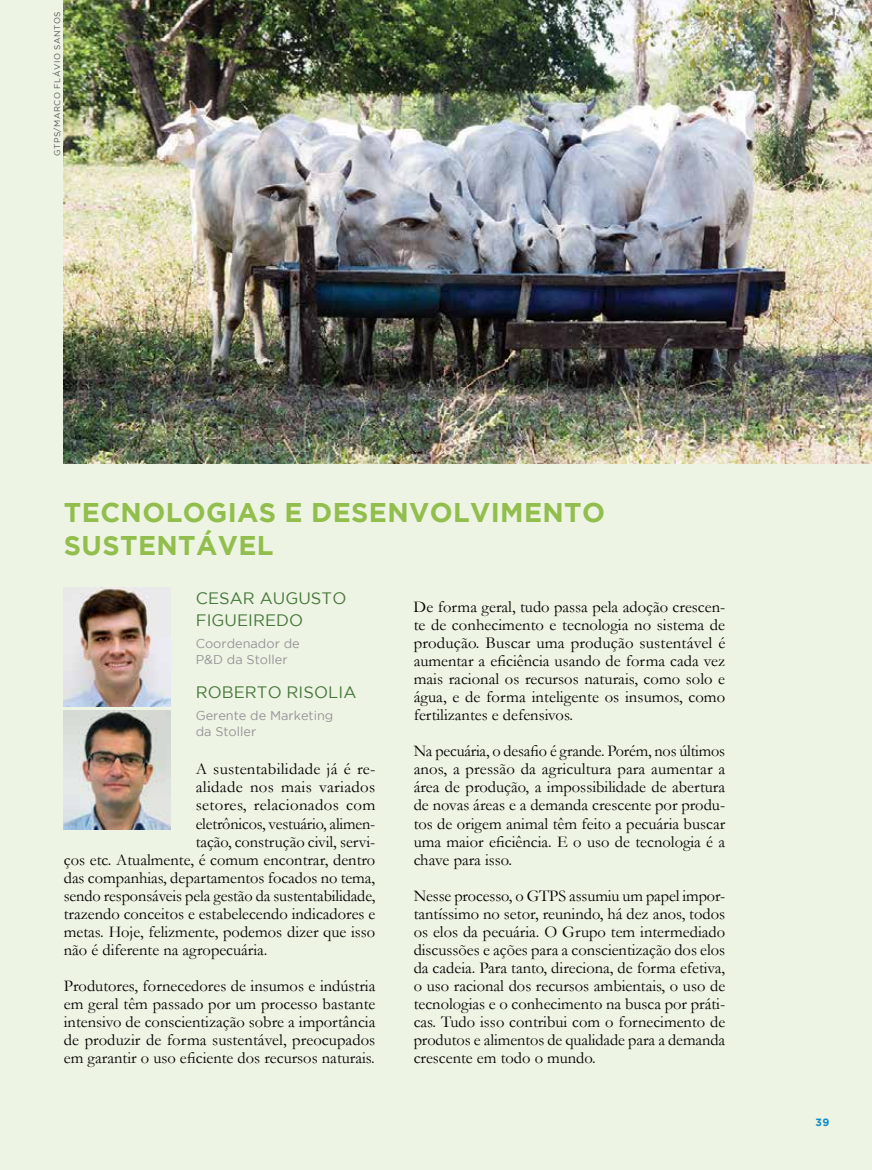
<style>
.page{position:relative;width:872px;height:1170px;background:#fff}
.page>*{position:absolute;margin:0;border:0;box-sizing:border-box;transform-origin:0 0}
.t1{font:700 27px/32.4px "Gotham";letter-spacing:.015em;color:#91be4c}
.t2{font:16.5px/18px "Garamond";color:#000;text-align:justify}
.t3{font:16.5px "Garamond";letter-spacing:.02em;color:#000}
.t4{font:16.5px/21.6px "Gotham";letter-spacing:.005em;color:#457739}
.t5{font:12.75px/15.3px "Gotham";color:#939598}
.t6{font:700 10.5px "Gotham";color:#0e8ece}
.t7{font:8.25px "Gotham";letter-spacing:.065em;color:#515254}
</style>
<div class="page">
<div style="left:0;top:0;width:872px;height:1169px;background:#eef4e4"></div>
<img style="left:64px;top:587px;width:106px;height:119px">
<img style="left:64px;top:710px;width:106px;height:119px">
<img style="left:64px;top:0;width:808px;height:464px">
<p class="t7" style="left:53px;top:156px;width:146px;rotate:-90deg">GTPS/MARCO FLÁVIO SANTOS</p>
<h1 class="t1" style="left:64px;top:496px;width:542px">TECNOLOGIAS E DESENVOLVIMENTO<br>SUSTENTÁVEL</h1>
<p class="t4" style="left:196px;top:587px;width:152px">CESAR AUGUSTO<br>FIGUEIREDO</p>
<p class="t5" style="left:196px;top:636px;width:106px">Coordenador de<br>P&amp;D da Stoller</p>
<p class="t4" style="left:196px;top:681px;width:162px">ROBERTO RISOLIA</p>
<p class="t5" style="left:196px;top:708px;width:139px">Gerente de Marketing da Stoller</p>
<p class="t2" style="left:196px;top:760px;width:181px">A sustentabilidade já é re-</p>
<p class="t3" style="left:196px;top:777px;width:181px">alidade nos mais variados</p>
<p class="t3" style="left:196px;top:795px;width:181px">setores, relacionados com</p>
<p class="t2" style="left:196px;top:814px;width:181px">eletrônicos, vestuário, alimen-</p>
<p class="t2" style="left:196px;top:832px;width:181px">tação, construção civil, servi-</p>
<p class="t2" style="left:64px;top:850px;width:313px">ços etc. Atualmente, é comum encontrar, dentro</p>
<p class="t2" style="left:64px;top:868px;width:313px">das companhias, departamentos focados no tema,</p>
<p class="t2" style="left:64px;top:886px;width:313px">sendo responsáveis pela gestão da sustentabilidade,</p>
<p class="t2" style="left:64px;top:904px;width:313px">trazendo conceitos e estabelecendo indicadores e</p>
<p class="t2" style="left:64px;top:922px;width:313px">metas. Hoje, felizmente, podemos dizer que isso</p>
<p class="t2" style="left:64px;top:940px;width:205px">não é diferente na agropecuária.</p>
<p class="t2" style="left:64px;top:976px;width:313px">Produtores, fornecedores de insumos e indústria em geral têm passado por um processo bastante intensivo de conscientização sobre a importância de produzir de forma sustentável, preocupados em garantir o uso eficiente dos recursos naturais.</p>
<p class="t2" style="left:413px;top:598px;width:313px">De forma geral, tudo passa pela adoção crescen&shy;te de conhecimento e tecnologia no sistema de produção. Buscar uma produção sustentável é aumentar a eficiência usando de forma cada vez mais racional os recursos naturais, como solo e água, e de forma inteligente os insumos, como fertilizantes e defensivos.</p>
<p class="t2" style="left:414px;top:742px;width:313px">Na pecuária, o desafio é grande. Porém, nos últimos anos, a pressão da agricultura para aumentar a área de produção, a impossibilidade de abertura de novas áreas e a demanda crescente por produ&shy;tos de origem animal têm feito a pecuária buscar uma maior eficiência. E o uso de tecnologia é a chave para isso.</p>
<p class="t2" style="left:414px;top:886px;width:313px">Nesse processo, o GTPS assumiu um papel impor&shy;tantíssimo no setor, reunindo, há dez anos, todos os elos da pecuária. O Grupo tem intermediado discussões e ações para a conscientização dos elos da cadeia. Para tanto, direciona, de forma efetiva, o uso racional dos recursos ambientais, o uso de tecnologias e o conhecimento na busca por práti&shy;cas. Tudo isso contribui com o fornecimento de produtos e alimentos de qualidade para a demanda crescente em todo o mundo.</p>
<p class="t6" style="left:815px;top:1116px;width:15px">39</p>
</div>
